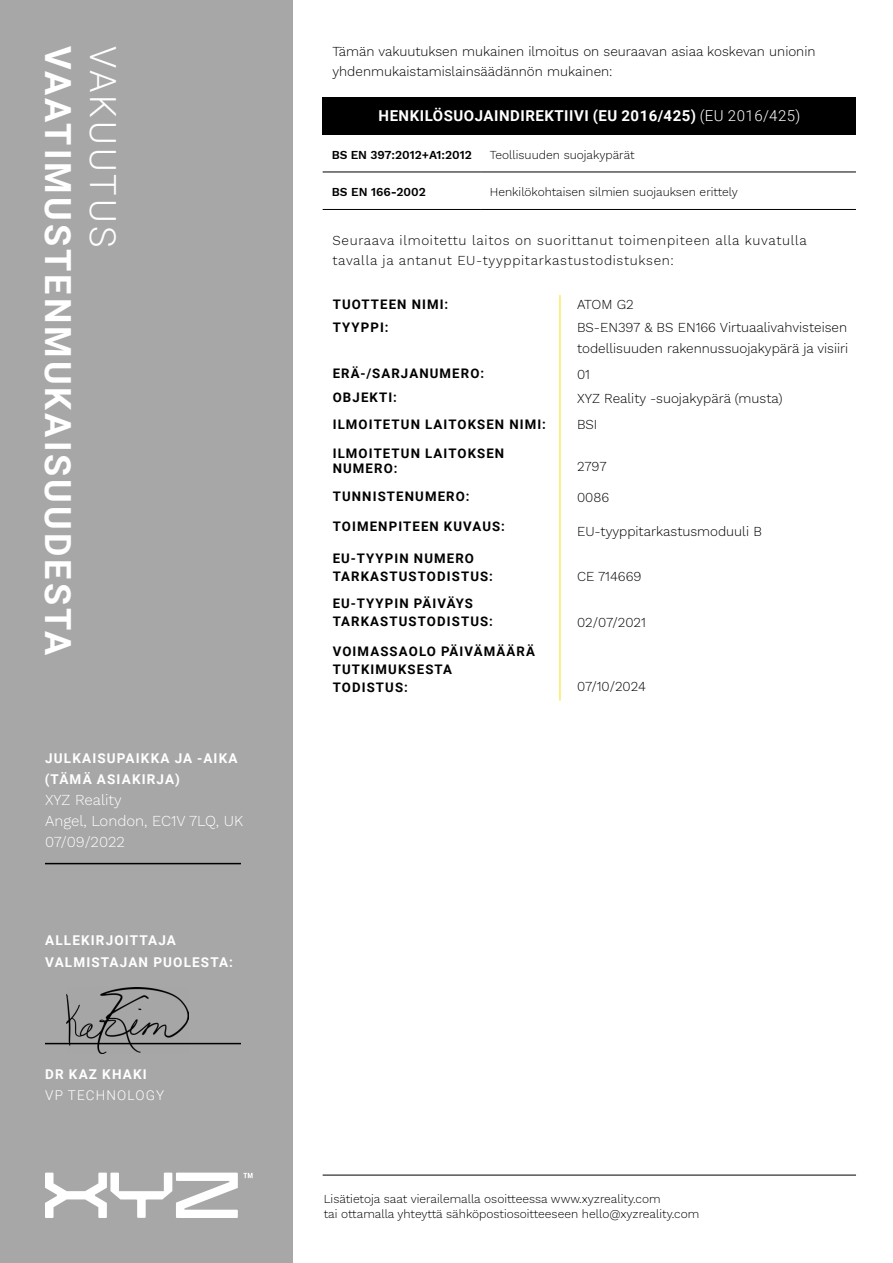
<style>
.page{position:relative;width:893px;height:1263px;background:#fff}
.page>*{position:absolute;margin:0;border:0;box-sizing:border-box;transform-origin:0 0}
.t1{font:700 36px "Roboto";letter-spacing:.085em;color:#fff}
.t2{font:300 36px "Roboto";letter-spacing:.085em;color:#fff}
.t3{font:700 15px "Roboto";letter-spacing:.035em;color:#fff}
.t4{font:300 15px/21px "Work Sans";color:#fff}
.t5{font:300 13.5px/22.8px "Work Sans";color:#000}
.t6{font:300 13.5px/19.5px "Work Sans";letter-spacing:.05em;color:#000}
.t7{font:700 13.5px/21px "Roboto";letter-spacing:.085em;color:#fff}
.t8{font:300 13.5px "Roboto";letter-spacing:.085em;color:#fff}
.t9{font:700 13.2px/18px "Roboto";letter-spacing:.085em;color:#000}
.t10{font:300 12px/14.4px "Work Sans";color:#000}
.t11{font:600 12px "Work Sans";color:#000}
.s1{font-weight:300}
</style>
<div class="page">
<div style="left:0;top:0;width:293px;height:1263px;background:#a7a7a7"></div>
<svg style="left:45px;top:1172px;width:208px;height:46px"></svg>
<hr style="left:45px;top:863px;width:196px;height:1px;background:#000">
<hr style="left:45px;top:1043px;width:196px;height:1px;background:#000">
<img style="left:67px;top:987px;width:122px;height:67px">
<div style="left:323px;top:97px;width:533px;height:37px;background:#000"></div>
<hr style="left:323px;top:172px;width:158px;height:1px;background:#000">
<hr style="left:481px;top:172px;width:375px;height:1px;background:#000">
<hr style="left:323px;top:209px;width:158px;height:1px;background:#000">
<hr style="left:481px;top:209px;width:375px;height:1px;background:#000">
<hr style="left:560px;top:295px;width:1px;height:406px;background:#ffde14">
<hr style="left:323px;top:1175px;width:533px;height:1px;background:#000">
<h1 class="t1" style="left:83px;top:46px;width:611px;rotate:90deg">VAATIMUSTENMUKAISUUDESTA</h1>
<h1 class="t2" style="left:128px;top:46px;width:203px;rotate:90deg">VAKUUTUS</h1>
<p class="t7" style="left:45px;top:747px;width:194px">JULKAISUPAIKKA JA -AIKA (TÄMÄ ASIAKIRJA)</p>
<p class="t4" style="left:45px;top:789px;width:200px">XYZ Reality<br>Angel, London, EC1V 7LQ, UK<br>07/09/2022</p>
<p class="t7" style="left:45px;top:928px;width:189px;line-height:22.5px">ALLEKIRJOITTAJA<br>VALMISTAJAN PUOLESTA:</p>
<p class="t7" style="left:45px;top:1063px;width:103px">DR KAZ KHAKI</p>
<p class="t8" style="left:45px;top:1086px;width:120px">VP TECHNOLOGY</p>
<p class="t5" style="left:332px;top:41px;width:485px;line-height:19.5px">Tämän vakuutuksen mukainen ilmoitus on seuraavan asiaa koskevan unionin yhdenmukaistamislainsäädännön mukainen:</p>
<p class="t3" style="left:379px;top:105px;width:423px">HENKILÖSUOJAINDIREKTIIVI (EU 2016/425) <span class="s1">(EU 2016/425)</span></p>
<p class="t11" style="left:332px;top:146px;width:142px">BS EN 397:2012+A1:2012</p>
<p class="t10" style="left:490px;top:147px;width:146px">Teollisuuden suojakypärät</p>
<p class="t11" style="left:332px;top:183px;width:96px">BS EN 166-2002</p>
<p class="t10" style="left:490px;top:185px;width:250px">Henkilökohtaisen silmien suojauksen erittely</p>
<p class="t6" style="left:332px;top:230px;width:476px">Seuraava ilmoitettu laitos on suorittanut toimenpiteen alla kuvatulla tavalla ja antanut EU-tyyppitarkastustodistuksen:</p>
<p class="t9" style="left:333px;top:292px;width:117px;line-height:22.8px">TUOTTEEN NIMI:<br>TYYPPI:</p>
<p class="t9" style="left:333px;top:364px;width:153px">ERÄ-/SARJANUMERO:</p>
<p class="t5" style="left:577px;top:293px;width:272px">ATOM G2<br>BS-EN397 &amp; BS EN166 Virtuaalivahvisteisen</p>
<p class="t5" style="left:577px;top:335px;width:273px;line-height:25.7px">todellisuuden rakennussuojakypärä ja visiiri<br>01</p>
<p class="t9" style="left:333px;top:388px;width:66px">OBJEKTI:</p>
<p class="t5" style="left:577px;top:386px;width:207px">XYZ Reality -suojakypärä (musta)</p>
<p class="t9" style="left:333px;top:414px;width:215px">ILMOITETUN LAITOKSEN NIMI:</p>
<p class="t5" style="left:577px;top:413px;width:22px">BSI</p>
<p class="t9" style="left:333px;top:444px;width:173px;line-height:15.9px">ILMOITETUN LAITOKSEN<br>NUMERO:</p>
<p class="t5" style="left:577px;top:454px;width:31px">2797</p>
<p class="t9" style="left:333px;top:486px;width:138px">TUNNISTENUMERO:</p>
<p class="t5" style="left:577px;top:485px;width:34px">0086</p>
<p class="t9" style="left:333px;top:517px;width:174px">TOIMENPITEEN KUVAUS:</p>
<p class="t5" style="left:577px;top:519px;width:186px">EU-tyyppitarkastusmoduuli B</p>
<p class="t9" style="left:333px;top:549px;width:162px">EU-TYYPIN NUMERO<br>TARKASTUSTODISTUS:</p>
<p class="t9" style="left:333px;top:594px;width:162px">EU-TYYPIN PÄIVÄYS<br>TARKASTUSTODISTUS:</p>
<p class="t5" style="left:577px;top:564px;width:66px">CE 714669</p>
<p class="t5" style="left:577px;top:610px;width:70px">02/07/2021</p>
<p class="t9" style="left:333px;top:642px;width:204px">VOIMASSAOLO PÄIVÄMÄÄRÄ<br>TUTKIMUKSESTA<br>TODISTUS:</p>
<p class="t5" style="left:577px;top:674px;width:70px">07/10/2024</p>
<p class="t10" style="left:324px;top:1191px;width:377px">Lisätietoja saat vierailemalla osoitteessa www.xyzreality.com<br>tai ottamalla yhteyttä sähköpostiosoitteeseen hello@xyzreality.com</p>
</div>
